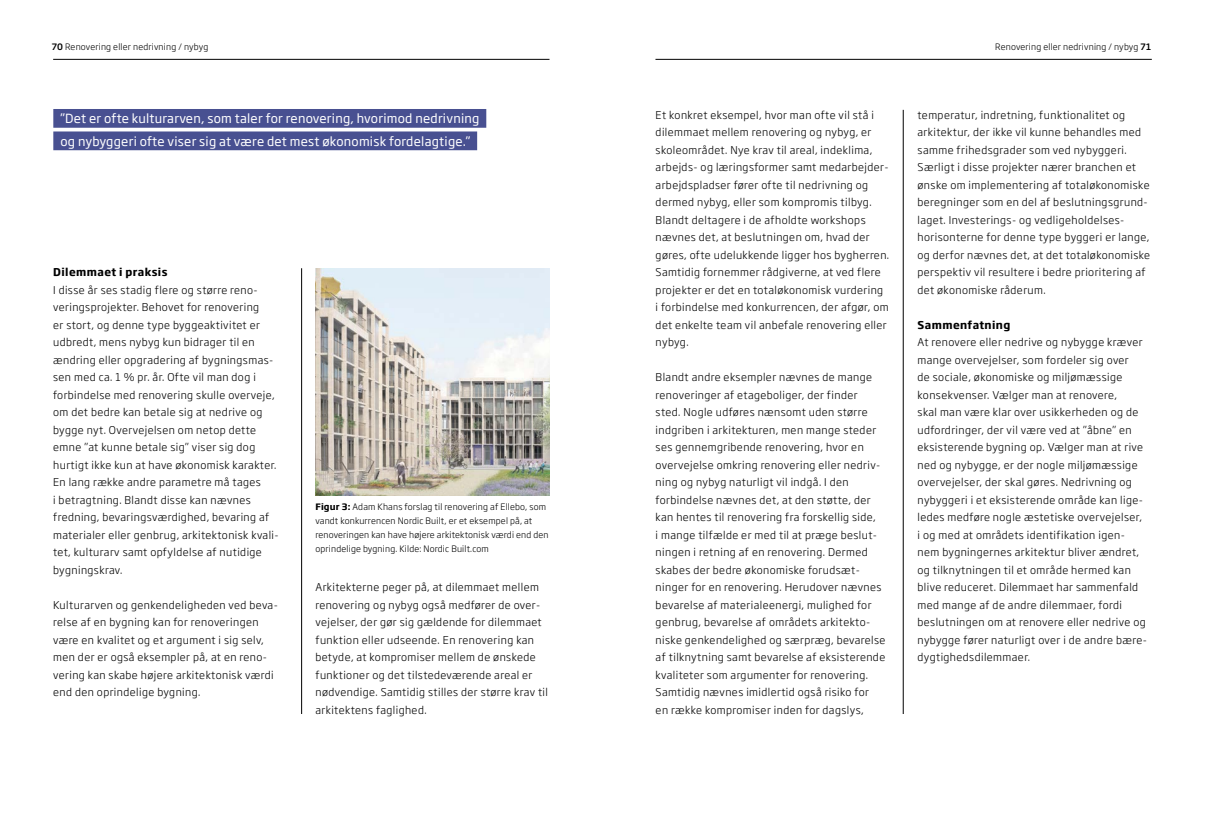
<style>
.page{position:relative;width:1205px;height:815px;background:#fff}
.page>*{position:absolute;margin:0;border:0;box-sizing:border-box;transform-origin:0 0}
.t1{font:12.5px/22.5px "Soho Gothic Pro";letter-spacing:.02em;color:#fff}
.t2{font:300 10.62px/17.5px "Soho Gothic Pro";letter-spacing:.04em;color:#000}
.t3{font:700 10.62px "Soho Gothic Pro";letter-spacing:.04em;color:#000}
.t4{font:300 8.75px/13.8px "Soho Gothic Pro";letter-spacing:.02em;color:#000}
.s1{font-weight:500}
.s2{font-weight:700}
</style>
<div class="page">
<hr style="left:53px;top:59px;width:496px;height:1px;background:#000">
<hr style="left:655px;top:59px;width:497px;height:1px;background:#000">
<hr style="left:301px;top:268px;width:1px;height:446px;background:#000">
<hr style="left:903px;top:110px;width:1px;height:604px;background:#000">
<div style="left:53px;top:109px;width:433px;height:19px;background:#485091"></div>
<div style="left:53px;top:131px;width:424px;height:19px;background:#485091"></div>
<img style="left:315px;top:268px;width:234px;height:228px">
<p class="t4" style="left:52px;top:39px;width:158px"><span class="s1">70</span> Renovering eller nedrivning / nybyg</p>
<p class="t4" style="left:995px;top:39px;width:157px">Renovering eller nedrivning / nybyg <span class="s1">71</span></p>
<p class="t1" style="left:60px;top:107px;width:420px">”Det er ofte kulturarven, som taler for renovering, hvorimod nedrivning og nybyggeri ofte viser sig at være det mest økonomisk fordelagtige.”</p>
<p class="t2" style="left:656px;top:105px;width:235px">Et konkret eksempel, hvor man ofte vil stå i dilemmaet mellem renovering og nybyg, er skoleområdet. Nye krav til areal, indeklima, arbejds- og læringsformer samt medarbejder&shy;arbejdspladser fører ofte til nedrivning og dermed nybyg, eller som kompromis tilbyg.<br>Blandt deltagere i de afholdte workshops nævnes det, at beslutningen om, hvad der gøres, ofte udelukkende ligger hos bygherren.<br>Samtidig fornemmer rådgiverne, at ved flere projekter er det en totaløkonomisk vurdering<br>i forbindelse med konkurrencen, der afgør, om det enkelte team vil anbefale renovering eller nybyg.</p>
<p class="t2" style="left:656px;top:368px;width:231px">Blandt andre eksempler nævnes de mange renoveringer af etageboliger, der finder<br>sted. Nogle udføres nænsomt uden større indgriben i arkitekturen, men mange steder ses gennemgribende renovering, hvor en overvejelse omkring renovering eller nedriv&shy;ning og nybyg naturligt vil indgå. I den forbindelse nævnes det, at den støtte, der kan hentes til renovering fra forskellig side,<br>i mange tilfælde er med til at præge beslut&shy;ningen i retning af en renovering. Dermed skabes der bedre økonomiske forudsæt&shy;ninger for en renovering. Herudover nævnes bevarelse af materialeenergi, mulighed for genbrug, bevarelse af områdets arkitekto&shy;niske genkendelighed og særpræg, bevarelse af tilknytning samt bevarelse af eksisterende kvaliteter som argumenter for renovering.<br>Samtidig nævnes imidlertid også risiko for<br>en række kompromiser inden for dagslys,</p>
<p class="t3" style="left:53px;top:264px;width:116px">Dilemmaet i praksis</p>
<p class="t2" style="left:53px;top:280px;width:227px">I disse år ses stadig flere og større reno&shy;veringsprojekter. Behovet for renovering<br>er stort, og denne type byggeaktivitet er udbredt, mens nybyg kun bidrager til en ændring eller opgradering af bygningsmas&shy;sen med ca. 1 % pr. år. Ofte vil man dog i forbindelse med renovering skulle overveje, om det bedre kan betale sig at nedrive og bygge nyt. Overvejelsen om netop dette emne ”at kunne betale sig” viser sig dog hurtigt ikke kun at have økonomisk karakter.<br>En lang række andre parametre må tages<br>i betragtning. Blandt disse kan nævnes fredning, bevaringsværdighed, bevaring af materialer eller genbrug, arkitektonisk kvali&shy;tet, kulturarv samt opfyldelse af nutidige bygningskrav.</p>
<p class="t2" style="left:53px;top:595px;width:226px">Kulturarven og genkendeligheden ved beva&shy;relse af en bygning kan for renoveringen være en kvalitet og et argument i sig selv, men der er også eksempler på, at en reno&shy;vering kan skabe højere arkitektonisk værdi end den oprindelige bygning.</p>
<p class="t4" style="left:315px;top:500px;width:235px"><span class="s2">Figur 3:</span> Adam Khans forslag til renovering af Ellebo, som vandt konkurrencen Nordic Built, er et eksempel på, at renoveringen kan have højere arkitektonisk værdi end den oprindelige bygning. Kilde: Nordic Built.com</p>
<p class="t2" style="left:315px;top:578px;width:234px">Arkitekterne peger på, at dilemmaet mellem renovering og nybyg også medfører de over&shy;vejelser, der gør sig gældende for dilemmaet funktion eller udseende. En renovering kan betyde, at kompromiser mellem de ønskede funktioner og det tilstedeværende areal er nødvendige. Samtidig stilles der større krav til arkitektens faglighed.</p>
<p class="t2" style="left:917px;top:105px;width:234px">temperatur, indretning, funktionalitet og arkitektur, der ikke vil kunne behandles med samme frihedsgrader som ved nybyggeri.<br>Særligt i disse projekter nærer branchen et ønske om implementering af totaløkonomiske beregninger som en del af beslutningsgrund&shy;laget. Investerings- og vedligeholdelses&shy;horisonterne for denne type byggeri er lange, og derfor nævnes det, at det totaløkonomiske perspektiv vil resultere i bedre prioritering af det økonomiske råderum.</p>
<p class="t3" style="left:917px;top:316px;width:94px">Sammenfatning</p>
<p class="t2" style="left:917px;top:333px;width:231px">At renovere eller nedrive og nybygge kræver mange overvejelser, som fordeler sig over<br>de sociale, økonomiske og miljømæssige konsekvenser. Vælger man at renovere,<br>skal man være klar over usikkerheden og de udfordringer, der vil være ved at ”åbne” en eksisterende bygning op. Vælger man at rive ned og nybygge, er der nogle miljømæssige overvejelser, der skal gøres. Nedrivning og nybyggeri i et eksisterende område kan lige&shy;ledes medføre nogle æstetiske overvejelser, i og med at områdets identifikation igen&shy;nem bygningernes arkitektur bliver ændret, og tilknytningen til et område hermed kan blive reduceret. Dilemmaet har sammenfald med mange af de andre dilemmaer, fordi beslutningen om at renovere eller nedrive og nybygge fører naturligt over i de andre bære&shy;dygtighedsdilemmaer.</p>
</div>
